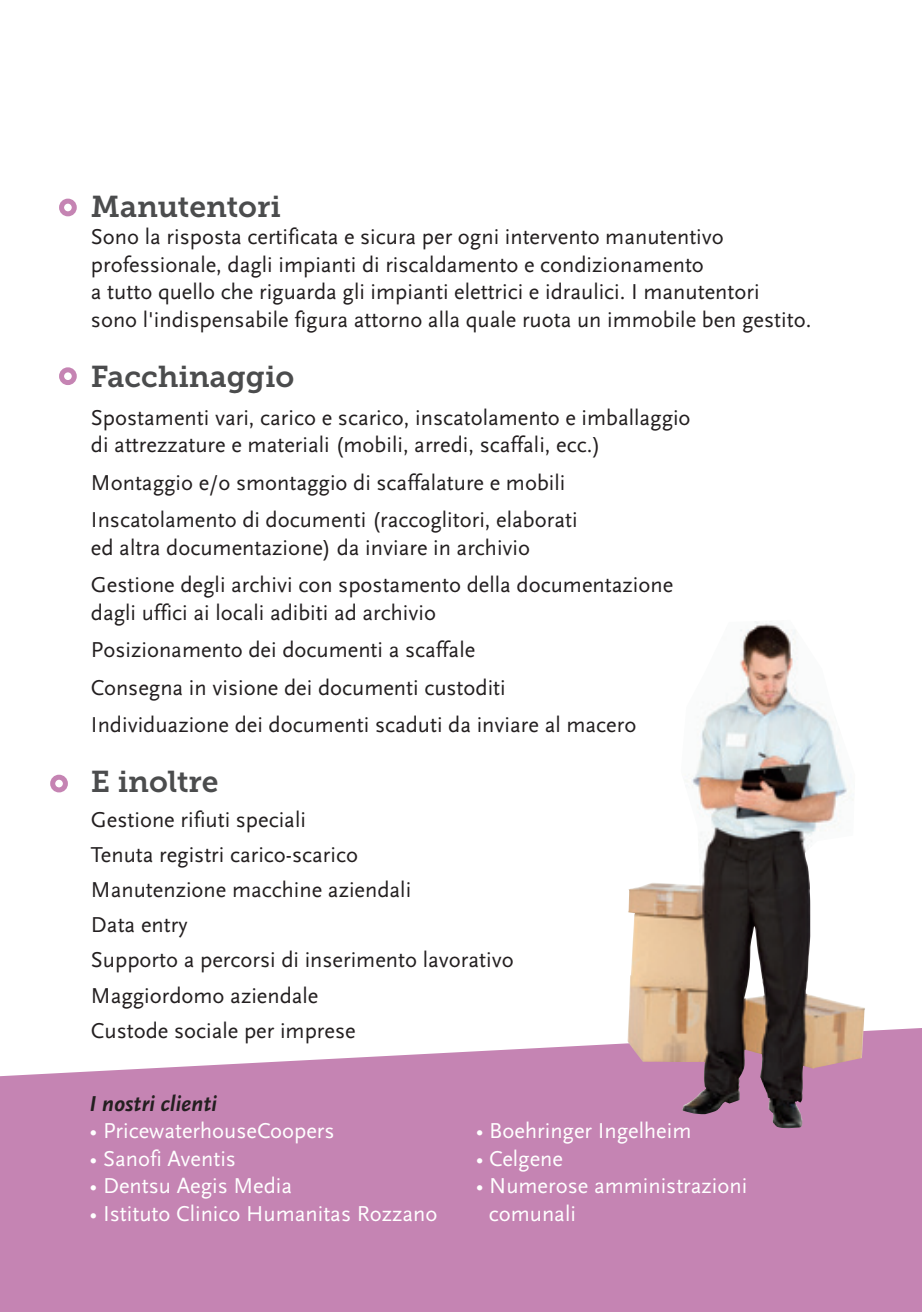
<style>
.page{position:relative;width:922px;height:1312px;background:#fff}
.page>*{position:absolute;margin:0;border:0;box-sizing:border-box;transform-origin:0 0}
.t1{font:30px "Museo Slab 700";color:#4b4c4d}
.t2{font:22.5px/35px "Scala Sans Regular LF";color:#231f20}
.t3{font:22.5px/27.5px "Scala Sans Regular LF";color:#fff}
.t4{font:22.5px "Scala Sans Bold LF Italic";color:#231f20}
</style>
<div class="page">
<svg style="left:0;top:1028px;width:921px;height:283px;background:#c98eb9"></svg>
<div style="left:59px;top:367px;width:18px;height:18px;border:5px solid #c584b3;border-radius:50%"></div>
<div style="left:59px;top:198px;width:18px;height:18px;border:5px solid #c584b3;border-radius:50%"></div>
<div style="left:50px;top:774px;width:18px;height:18px;border:5px solid #c584b3;border-radius:50%"></div>
<img style="left:627px;top:621px;width:238px;height:506px">
<h1 class="t1" style="left:91px;top:189px;width:191px">Manutentori</h1>
<p class="t2" style="left:91px;top:224px;width:721px;line-height:27.5px">Sono la risposta certificata e sicura per ogni intervento manutentivo professionale, dagli impianti di riscaldamento e condizionamento<br>a tutto quello che riguarda gli impianti elettrici e idraulici. I manutentori sono l'indispensabile figura attorno alla quale ruota un immobile ben gestito.</p>
<h1 class="t1" style="left:91px;top:359px;width:205px">Facchinaggio</h1>
<p class="t2" style="left:91px;top:404px;width:601px;line-height:27.5px">Spostamenti vari, carico e scarico, inscatolamento e imballaggio di attrezzature e materiali (mobili, arredi, scaffali, ecc.)</p>
<p class="t2" style="left:91px;top:464px;width:488px;line-height:37.5px">Montaggio e/o smontaggio di scaffalature e mobili<br>Inscatolamento di documenti (raccoglitori, elaborati</p>
<p class="t2" style="left:91px;top:529px;width:583px;line-height:37.5px">ed altra documentazione) da inviare in archivio<br>Gestione degli archivi con spostamento della documentazione</p>
<p class="t2" style="left:91px;top:594px;width:546px;line-height:37.5px">dagli uffici ai locali adibiti ad archivio<br>Posizionamento dei documenti a scaffale<br>Consegna in visione dei documenti custoditi Individuazione dei documenti scaduti da inviare al macero</p>
<h1 class="t1" style="left:91px;top:764px;width:129px">E inoltre</h1>
<p class="t2" style="left:91px;top:802px;width:424px">Gestione rifiuti speciali<br>Tenuta registri carico-scarico<br>Manutenzione macchine aziendali<br>Data entry<br>Supporto a percorsi di inserimento lavorativo<br>Maggiordomo aziendale<br>Custode sociale per imprese</p>
<p class="t4" style="left:89px;top:1091px;width:129px">I nostri clienti</p>
<p class="t3" style="left:89px;top:1117px;width:246px">• PricewaterhouseCoopers</p>
<p class="t3" style="left:89px;top:1144px;width:148px">• Sanofi Aventis</p>
<p class="t3" style="left:89px;top:1172px;width:204px">• Dentsu Aegis Media</p>
<p class="t3" style="left:89px;top:1199px;width:349px">• Istituto Clinico Humanitas Rozzano</p>
<p class="t3" style="left:475px;top:1117px;width:217px">• Boehringer Ingelheim</p>
<p class="t3" style="left:475px;top:1144px;width:89px">• Celgene</p>
<p class="t3" style="left:488px;top:1172px;width:260px;text-indent:-13px">• Numerose amministrazioni comunali</p>
</div>
